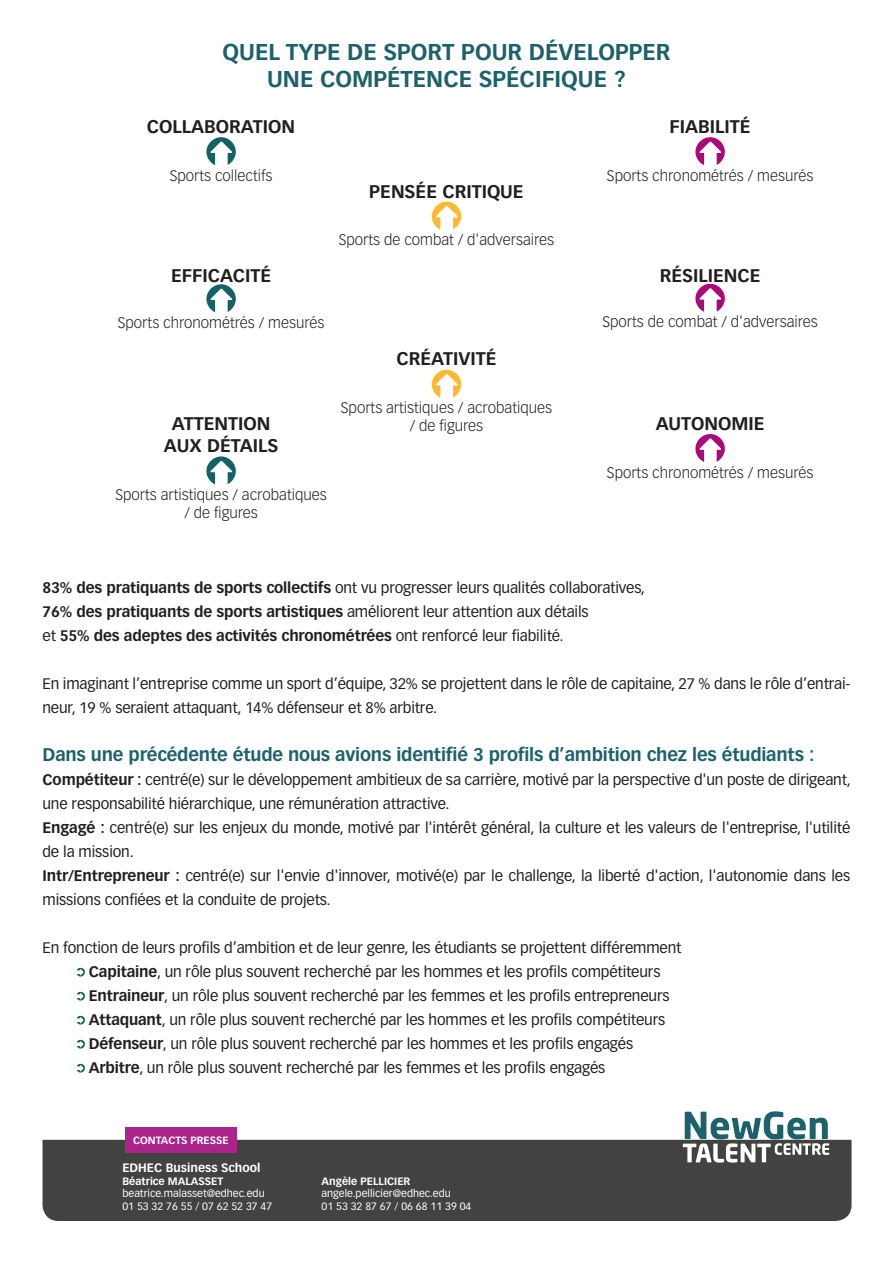
<style>
.page{position:relative;width:893px;height:1263px;background:#fff}
.page>*{position:absolute;margin:0;border:0;box-sizing:border-box;transform-origin:0 0}
.t1{font:700 22.5px/27px "Vectora LT Std";color:#1d626b;text-align:center}
.t2{font:700 18px/21.6px "Vectora LT Std";color:#231f20;text-align:center}
.t3{font:700 18px "Vectora LT Std";letter-spacing:-.01em;color:#1d626b}
.t4{font:15px/24px "Vectora LT Std";letter-spacing:-.01em;color:#231f20}
.t5{font:300 15px "Vectora LT Std";color:#231f20}
.t6{font:700 15px/24px "Vectora LT Std";letter-spacing:-.01em;color:#231f20}
.t7{font:700 12px "Vectora LT Std";color:#fff}
.t8{font:10.5px "Vectora LT Std";color:#fff}
.t9{font:700 10.5px "Vectora LT Std";color:#fff}
.t10{font:700 10.35px "Vectora LT Std";color:#fff}
.s1{font-weight:400}
.s2{font-weight:700}
</style>
<div class="page">
<div style="left:43px;top:1140px;width:808px;height:81px;background:#424240"></div>
<svg style="left:683px;top:1111px;width:146px;height:51px"></svg>
<div style="left:125px;top:1127px;width:111px;height:25px;background:#aa248b"></div>
<svg style="left:206px;top:137px;width:30px;height:28px"></svg>
<svg style="left:695px;top:137px;width:30px;height:28px"></svg>
<svg style="left:431px;top:201px;width:31px;height:29px"></svg>
<svg style="left:695px;top:283px;width:30px;height:29px"></svg>
<svg style="left:695px;top:434px;width:30px;height:28px"></svg>
<svg style="left:206px;top:284px;width:30px;height:28px"></svg>
<svg style="left:206px;top:456px;width:30px;height:28px"></svg>
<svg style="left:431px;top:369px;width:31px;height:29px"></svg>
<svg style="left:77px;top:967px;width:8px;height:10px"></svg>
<svg style="left:77px;top:991px;width:8px;height:10px"></svg>
<svg style="left:77px;top:1015px;width:8px;height:10px"></svg>
<svg style="left:77px;top:1039px;width:8px;height:10px"></svg>
<svg style="left:77px;top:1063px;width:8px;height:10px"></svg>
<p class="t1" style="left:223px;top:38px;width:449px">QUEL TYPE DE SPORT POUR DÉVELOPPER<br>UNE COMPÉTENCE SPÉCIFIQUE ?</p>
<p class="t2" style="left:147px;top:116px;width:150px">COLLABORATION</p>
<p class="t5" style="left:170px;top:167px;width:104px">Sports collectifs</p>
<p class="t5" style="left:607px;top:167px;width:208px">Sports chronométrés / mesurés</p>
<p class="t2" style="left:670px;top:116px;width:82px">FIABILITÉ</p>
<p class="t2" style="left:369px;top:181px;width:156px">PENSÉE CRITIQUE</p>
<p class="t5" style="left:339px;top:231px;width:217px">Sports de combat / d'adversaires</p>
<p class="t2" style="left:171px;top:264px;width:102px">EFFICACITÉ</p>
<p class="t2" style="left:660px;top:264px;width:102px">RÉSILIENCE</p>
<p class="t5" style="left:118px;top:314px;width:208px">Sports chronométrés / mesurés</p>
<p class="t2" style="left:396px;top:348px;width:102px">CRÉATIVITÉ</p>
<p class="t5" style="left:602px;top:313px;width:217px">Sports de combat / d'adversaires</p>
<p class="t5" style="left:341px;top:399px;width:213px">Sports artistiques / acrobatiques</p>
<p class="t5" style="left:410px;top:417px;width:75px">/ de figures</p>
<p class="t2" style="left:164px;top:413px;width:116px">ATTENTION<br>AUX DÉTAILS</p>
<p class="t2" style="left:656px;top:413px;width:110px">AUTONOMIE</p>
<p class="t5" style="left:115px;top:486px;width:213px">Sports artistiques / acrobatiques</p>
<p class="t5" style="left:184px;top:504px;width:75px">/ de figures</p>
<p class="t5" style="left:607px;top:463px;width:208px">Sports chronométrés / mesurés</p>
<p class="t6" style="left:43px;top:575px;width:604px">83% des pratiquants de sports collectifs <span class="s1">ont vu progresser leurs qualités collaboratives,<br></span>76% des pratiquants de sports artistiques <span class="s1">améliorent leur attention aux détails<br>et</span> 55% des adeptes des activités chronométrées <span class="s1">ont renforcé leur fiabilité.</span></p>
<p class="t4" style="left:43px;top:671px;width:809px">En imaginant l’entreprise comme un sport d’équipe, 32% se projettent dans le rôle de capitaine, 27 % dans le rôle d’entrai&shy;neur, 19 % seraient attaquant, 14% défenseur et 8% arbitre.</p>
<p class="t3" style="left:43px;top:743px;width:773px">Dans une précédente étude nous avions identifié 3 profils d’ambition chez les étudiants :</p>
<p class="t4" style="left:43px;top:767px;width:810px"><span class="s2">Compétiteur :</span> centré(e) sur le développement ambitieux de sa carrière, motivé par la perspective d'un poste de dirigeant, une responsabilité hiérarchique, une rémunération attractive.</p>
<p class="t4" style="left:43px;top:815px;width:809px"><span class="s2">Engagé :</span> centré(e) sur les enjeux du monde, motivé par l'intérêt général, la culture et les valeurs de l'entreprise, l'utilité de la mission.</p>
<p class="t4" style="left:43px;top:863px;width:809px"><span class="s2">Intr/Entrepreneur :</span> centré(e) sur l'envie d'innover, motivé(e) par le challenge, la liberté d'action, l'autonomie dans les missions confiées et la conduite de projets.</p>
<p class="t4" style="left:43px;top:935px;width:640px">En fonction de leurs profils d’ambition et de leur genre, les étudiants se projettent différemment</p>
<p class="t4" style="left:89px;top:959px;width:573px"><span class="s2">Capitaine</span>, un rôle plus souvent recherché par les hommes et les profils compétiteurs</p>
<p class="t4" style="left:89px;top:983px;width:582px"><span class="s2">Entraineur</span>, un rôle plus souvent recherché par les femmes et les profils entrepreneurs</p>
<p class="t4" style="left:89px;top:1007px;width:578px"><span class="s2">Attaquant</span>, un rôle plus souvent recherché par les hommes et les profils compétiteurs</p>
<p class="t4" style="left:89px;top:1031px;width:546px"><span class="s2">Défenseur</span>, un rôle plus souvent recherché par les hommes et les profils engagés</p>
<p class="t4" style="left:89px;top:1055px;width:518px"><span class="s2">Arbitre</span>, un rôle plus souvent recherché par les femmes et les profils engagés</p>
<p class="t10" style="left:133px;top:1134px;width:97px">CONTACTS PRESSE</p>
<p class="t7" style="left:122px;top:1160px;width:140px">EDHEC Business School</p>
<p class="t9" style="left:122px;top:1174px;width:102px">Béatrice MALASSET</p>
<p class="t8" style="left:122px;top:1187px;width:144px">beatrice.malasset@edhec.edu</p>
<p class="t8" style="left:122px;top:1200px;width:151px">01 53 32 76 55 / 07 62 52 37 47</p>
<p class="t9" style="left:322px;top:1174px;width:90px">Angèle PELLICIER</p>
<p class="t8" style="left:322px;top:1187px;width:131px">angele.pellicier@edhec.edu</p>
<p class="t8" style="left:322px;top:1200px;width:151px">01 53 32 87 67 / 06 68 11 39 04</p>
</div>
